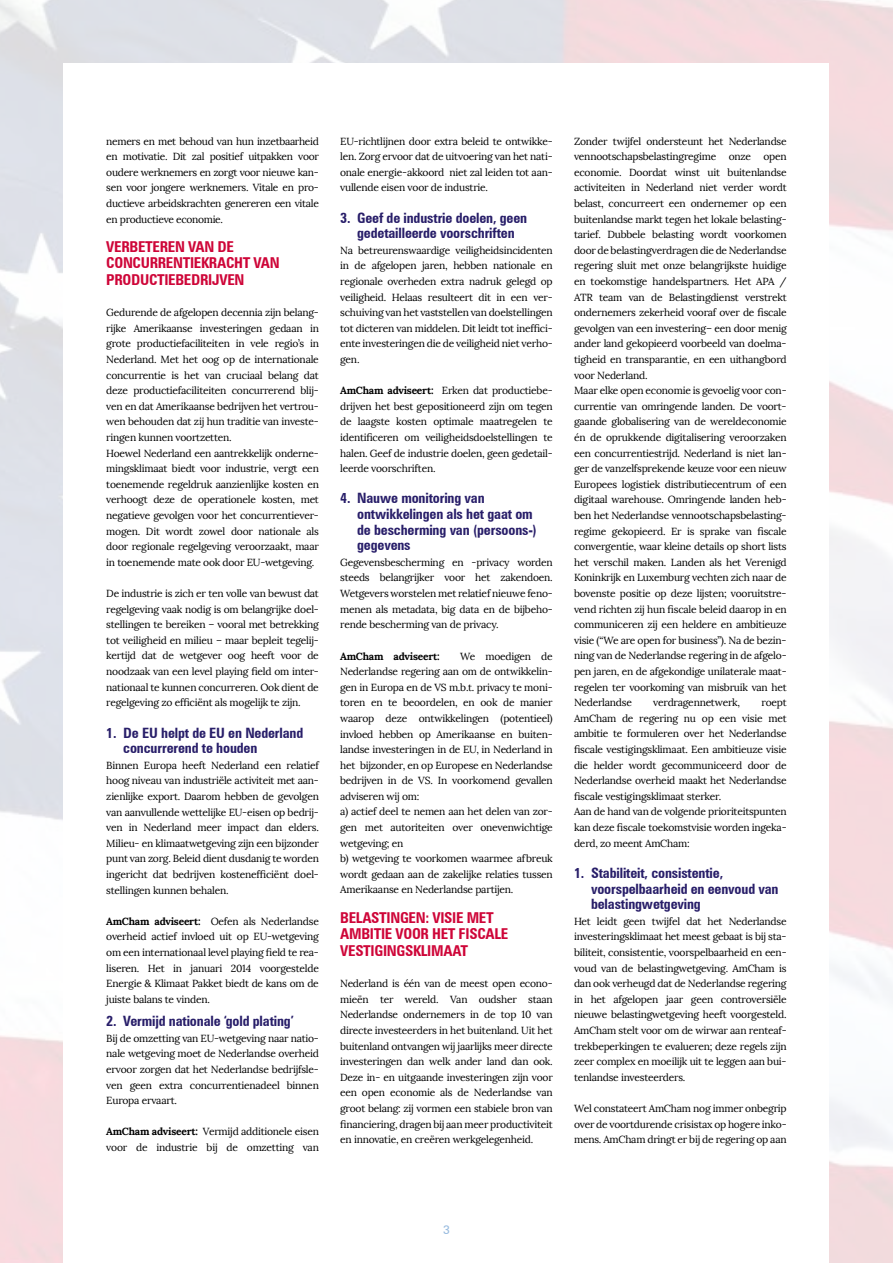
<style>
.page{position:relative;width:893px;height:1263px;background:#fff}
.page>*{position:absolute;margin:0;border:0;box-sizing:border-box;transform-origin:0 0}
.t1{font:700 condensed 15px/16.5px "Zurich BT";letter-spacing:-.02em;color:#ce0538}
.t2{font:700 condensed 14.25px/15.6px "Zurich BT";letter-spacing:-.01em;color:#281e69}
.t3{font:12px "Zurich BT";color:#98bbdf}
.t4{font:10.2px/15.6px "Lora";letter-spacing:-.02em;color:#000;text-align:justify}
.t5{font:700 10.2px "Lora";letter-spacing:-.02em;color:#000}
.s1{font-weight:700}
</style>
<div class="page">
<p class="t4" style="left:106px;top:133px;width:214px">nemers en met behoud van hun inzetbaarheid en motivatie. Dit zal positief uitpakken voor oudere werknemers en zorgt voor nieuwe kan&shy;sen voor jongere werknemers. Vitale en pro&shy;ductieve arbeidskrachten genereren een vitale en productieve economie.</p>
<h1 class="t1" style="left:106px;top:238px;width:175px">Verbeteren van de concurrentiekracht van productiebed</h1>
<h1 class="t1" style="left:200px;top:271px;width:46px">rijven</h1>
<p class="t4" style="left:106px;top:305px;width:214px;text-align:left">Gedurende de afgelopen decennia zijn belang&shy;rijke Amerikaanse investeringen gedaan in grote productiefaciliteiten in vele regio’s in Nederland. Met het oog op de internationale concurrentie is het van cruciaal belang dat deze productiefaciliteiten concurrerend blij&shy;ven en dat Amerikaanse bedrijven het vertrou&shy;wen behouden dat zij hun traditie van investe&shy;ringen kunnen voortzetten.<br>Hoewel Nederland een aantrekkelijk onderne&shy;mingsklimaat biedt voor industrie, vergt een toenemende regeldruk aanzienlijke kosten en verhoogt deze de operationele kosten, met negatieve gevolgen voor het concurrentiever&shy;mogen. Dit wordt zowel door nationale als door regionale regelgeving veroorzaakt, maar in toenemende mate ook door EU-wetgeving.</p>
<p class="t4" style="left:106px;top:586px;width:214px">De industrie is zich er ten volle van bewust dat regelgeving vaak nodig is om belangrijke doel&shy;stellingen te bereiken – vooral met betrekking tot veiligheid en milieu – maar bepleit tegelij&shy;kertijd dat de wetgever oog heeft voor de noodzaak van een level playing field om inter&shy;nationaal te kunnen concurreren. Ook dient de regelgeving zo efficiënt als mogelijk te zijn.</p>
<h2 class="t2" style="left:123px;top:724px;width:182px;text-indent:-17px">1. De EU helpt de EU en Nederland concurrerend te houden</h2>
<p class="t4" style="left:106px;top:757px;width:214px">Binnen Europa heeft Nederland een relatief hoog niveau van industriële activiteit met aan&shy;zienlijke export. Daarom hebben de gevolgen van aanvullende wettelijke EU-eisen op bedrij&shy;ven in Nederland meer impact dan elders.<br>Milieu- en klimaatwetgeving zijn een bijzonder punt van zorg. Beleid dient dusdanig te worden ingericht dat bedrijven kostenefficiënt doel&shy;stellingen kunnen behalen.</p>
<p class="t4" style="left:106px;top:913px;width:214px"><span class="s1">AmCham adviseert:</span> Oefen als Nederlandse overheid actief invloed uit op EU-wetgeving om een internationaal level playing field te rea&shy;liseren. Het in januari 2014 voorgestelde Energie &amp; Klimaat Pakket biedt de kans om de juiste balans te vinden.</p>
<h2 class="t2" style="left:106px;top:1013px;width:189px">2. Vermijd nationale ‘gold plating’</h2>
<p class="t4" style="left:106px;top:1030px;width:214px">Bij de omzetting van EU-wetgeving naar natio&shy;nale wetgeving moet de Nederlandse overheid ervoor zorgen dat het Nederlandse bedrijfsle&shy;ven geen extra concurrentienadeel binnen Europa ervaart.</p>
<p class="t4" style="left:106px;top:1124px;width:214px"><span class="s1">AmCham adviseert:</span> Vermijd additionele eisen voor de industrie bij de omzetting van</p>
<p class="t4" style="left:340px;top:133px;width:214px">EU-richtlijnen door extra beleid te ontwikke&shy;len. Zorg ervoor dat de uitvoering van het nati&shy;onale energie-akkoord niet zal leiden tot aan&shy;vullende eisen voor de industrie.</p>
<h2 class="t2" style="left:340px;top:210px;width:188px;text-align:center">3. Geef de industrie doelen, geen gedetailleerde voorschriften</h2>
<p class="t4" style="left:340px;top:243px;width:214px">Na betreurenswaardige veiligheidsincidenten in de afgelopen jaren, hebben nationale en regionale overheden extra nadruk gelegd op veiligheid. Helaas resulteert dit in een ver&shy;schuiving van het vaststellen van doelstellingen tot dicteren van middelen. Dit leidt tot ineffici&shy;ënte investeringen die de veiligheid niet verho&shy;gen.</p>
<p class="t4" style="left:340px;top:383px;width:214px"><span class="s1">AmCham adviseert:</span> Erken dat productiebe&shy;drijven het best gepositioneerd zijn om tegen de laagste kosten optimale maatregelen te identificeren om veiligheidsdoelstellingen te halen. Geef de industrie doelen, geen gedetail&shy;leerde voorschriften.</p>
<h2 class="t2" style="left:357px;top:490px;width:181px;text-indent:-17px">4. Nauwe monitoring van ontwikkelingen als het gaat om de bescherming van (persoons-) gegevens</h2>
<p class="t4" style="left:340px;top:555px;width:214px">Gegevensbescherming en -privacy worden steeds belangrijker voor het zakendoen.<br>Wetgevers worstelen met relatief nieuwe feno&shy;menen als metadata, big data en de bijbeho&shy;rende bescherming van de privacy.</p>
<p class="t5" style="left:340px;top:649px;width:101px">AmCham adviseert:</p>
<p class="t4" style="left:340px;top:648px;width:214px;text-align:left;text-indent:120px">We moedigen de Nederlandse regering aan om de ontwikkelin&shy;gen in Europa en de VS m.b.t. privacy te moni&shy;toren en te beoordelen, en ook de manier waarop deze ontwikkelingen (potentieel) invloed hebben op Amerikaanse en buiten&shy;landse investeringen in de EU, in Nederland in het bijzonder, en op Europese en Nederlandse bedrijven in de VS. In voorkomend gevallen adviseren wij om:<br>a) actief deel te nemen aan het delen van zor&shy;gen met autoriteiten over onevenwichtige wetgeving; en<br>b) wetgeving te voorkomen waarmee afbreuk wordt gedaan aan de zakelijke relaties tussen Amerikaanse en Nederlandse partijen.</p>
<h1 class="t1" style="left:340px;top:909px;width:168px">Belastingen: Visie met<br>Ambitie voor het Fiscale<br>Vestigingsklimaat</h1>
<p class="t4" style="left:340px;top:976px;width:214px">Nederland is één van de meest open econo&shy;mieën ter wereld. Van oudsher staan Nederlandse ondernemers in de top 10 van directe investeerders in het buitenland. Uit het buitenland ontvangen wij jaarlijks meer directe investeringen dan welk ander land dan ook.<br>Deze in- en uitgaande investeringen zijn voor een open economie als de Nederlandse van groot belang: zij vormen een stabiele bron van financiering, dragen bij aan meer productiviteit en innovatie, en creëren werkgelegenheid.</p>
<p class="t4" style="left:574px;top:133px;width:214px;text-align:left">Zonder twijfel ondersteunt het Nederlandse vennootschapsbelastingregime onze open economie. Doordat winst uit buitenlandse activiteiten in Nederland niet verder wordt belast, concurreert een ondernemer op een buitenlandse markt tegen het lokale belasting&shy;tarief. Dubbele belasting wordt voorkomen door de belastingverdragen die de Nederlandse regering sluit met onze belangrijkste huidige en toekomstige handelspartners. Het APA / ATR team van de Belastingdienst verstrekt ondernemers zekerheid vooraf over de fiscale gevolgen van een investering– een door menig ander land gekopieerd voorbeeld van doelma&shy;tigheid en transparantie, en een uithangbord voor Nederland.<br>Maar elke open economie is gevoelig voor con&shy;currentie van omringende landen. De voort&shy;gaande globalisering van de wereldeconomie én de oprukkende digitalisering veroorzaken een concurrentiestrijd. Nederland is niet lan&shy;ger de vanzelfsprekende keuze voor een nieuw Europees logistiek distributiecentrum of een digitaal warehouse. Omringende landen heb&shy;ben het Nederlandse vennootschapsbelasting&shy;regime gekopieerd. Er is sprake van fiscale convergentie, waar kleine details op short lists het verschil maken. Landen als het Verenigd Koninkrijk en Luxemburg vechten zich naar de bovenste positie op deze lijsten; vooruitstre&shy;vend richten zij hun fiscale beleid daarop in en communiceren zij een heldere en ambitieuze visie (“We are open for business”). Na de bezin&shy;ning van de Nederlandse regering in de afgelo&shy;pen jaren, en de afgekondige unilaterale maat&shy;regelen ter voorkoming van misbruik van het Nederlandse</p>
<p class="t4" style="left:653px;top:695px;width:88px">verdragennetwerk,</p>
<p class="t4" style="left:574px;top:695px;width:214px;text-align:left;text-indent:187px">roept AmCham de regering nu op een visie met ambitie te formuleren over het Nederlandse fiscale vestigingsklimaat. Een ambitieuze visie die helder wordt gecommuniceerd door de Nederlandse overheid maakt het Nederlandse fiscale vestigingsklimaat sterker.<br>Aan de hand van de volgende prioriteitspunten kan deze fiscale toekomstvisie worden ingeka&shy;derd, zo meent AmCham:</p>
<h2 class="t2" style="left:591px;top:865px;width:189px;text-indent:-17px">1. Stabiliteit, consistentie, voorspelbaarheid en eenvoud van belastingwetgeving</h2>
<p class="t4" style="left:574px;top:913px;width:214px">Het leidt geen twijfel dat het Nederlandse investeringsklimaat het meest gebaat is bij sta&shy;biliteit, consistentie, voorspelbaarheid en een&shy;voud van de belastingwetgeving. AmCham is dan ook verheugd dat de Nederlandse regering in het afgelopen jaar geen controversiële nieuwe belastingwetgeving heeft voorgesteld.<br>AmCham stelt voor om de wirwar aan renteaf&shy;trekbeperkingen te evalueren; deze regels zijn zeer complex en moeilijk uit te leggen aan bui&shy;tenlandse investeerders.</p>
<p class="t4" style="left:574px;top:1101px;width:214px">Wel constateert AmCham nog immer onbegrip over de voortdurende crisistax op hogere inko&shy;mens. AmCham dringt er bij de regering op aan</p>
<p class="t3" style="left:443px;top:1222px;width:8px">3</p>
</div>
